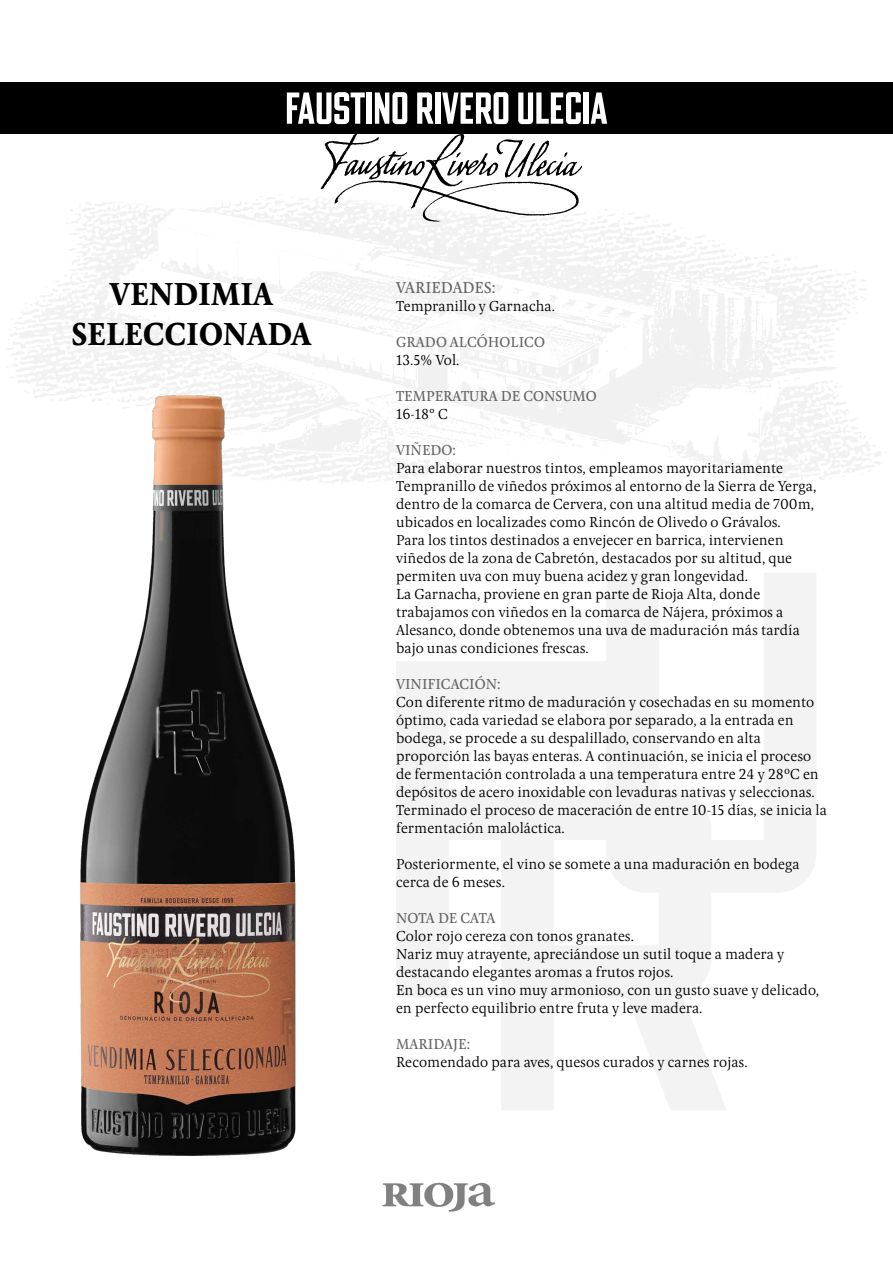
<style>
.page{position:relative;width:893px;height:1263px;background:#fff}
.page>*{position:absolute;margin:0;border:0;box-sizing:border-box;transform-origin:0 0}
.t1{font:700 33px/39.6px "Pona";color:#000;text-align:center}
.t2{font:500 16.5px "Pona";color:#666}
.t3{font:300 15px/18px "Pona";color:#000}
.t4{font:500 15px "Pona";color:#666}
</style>
<div class="page">
<svg style="left:396px;top:573px;width:420px;height:537px"></svg>
<img style="left:382px;top:1182px;width:114px;height:30px">
<div style="left:0;top:82px;width:893px;height:52px;background:#000"></div>
<div style="left:435px;top:92px;width:5px;height:32px;background:#fff"></div>
<svg style="left:417px;top:92px;width:17px;height:32px"></svg>
<div style="left:366px;top:92px;width:5px;height:32px;background:#fff"></div>
<svg style="left:375px;top:92px;width:32px;height:32px"></svg>
<svg style="left:287px;top:92px;width:78px;height:32px"></svg>
<svg style="left:442px;top:92px;width:66px;height:32px"></svg>
<div style="left:584px;top:92px;width:5px;height:32px;background:#fff"></div>
<svg style="left:591px;top:92px;width:16px;height:32px"></svg>
<svg style="left:518px;top:92px;width:63px;height:32px"></svg>
<svg style="left:321px;top:134px;width:261px;height:88px"></svg>
<img style="left:80px;top:396px;width:255px;height:759px">
<h1 class="t1" style="left:72px;top:275px;width:241px">VENDIMIA<br>SELECCIONADA</h1>
<p class="t2" style="left:396px;top:276px;width:101px">VARIEDADES:</p>
<p class="t3" style="left:396px;top:297px;width:160px">Tempranillo y Garnacha.</p>
<p class="t4" style="left:396px;top:332px;width:150px">GRADO ALCÓHOLICO</p>
<p class="t3" style="left:396px;top:351px;width:65px">13.5% Vol.</p>
<p class="t4" style="left:396px;top:386px;width:202px">TEMPERATURA DE CONSUMO</p>
<p class="t3" style="left:396px;top:405px;width:53px">16-18° C</p>
<p class="t4" style="left:396px;top:440px;width:61px">VIÑEDO:</p>
<p class="t3" style="left:396px;top:459px;width:422px">Para elaborar nuestros tintos, empleamos mayoritariamente Tempranillo de viñedos próximos al entorno de la Sierra de Yerga, dentro de la comarca de Cervera, con una altitud media de 700m, ubicados en localizades como Rincón de Olivedo o Grávalos.<br>Para los tintos destinados a envejecer en barrica, intervienen viñedos de la zona de Cabretón, destacados por su altitud, que permiten uva con muy buena acidez y gran longevidad.<br>La Garnacha, proviene en gran parte de Rioja Alta, donde trabajamos con viñedos en la comarca de Nájera, próximos a Alesanco, donde obtenemos una uva de maduración más tardía bajo unas condiciones frescas.</p>
<p class="t4" style="left:396px;top:674px;width:106px">VINIFICACIÓN:</p>
<p class="t3" style="left:396px;top:693px;width:432px">Con diferente ritmo de maduración y cosechadas en su momento óptimo, cada variedad se elabora por separado, a la entrada en bodega, se procede a su despalillado, conservando en alta proporción las bayas enteras. A continuación, se inicia el proceso de fermentación controlada a una temperatura entre 24 y 28ºC en depósitos de acero inoxidable con levaduras nativas y seleccionas.<br>Terminado el proceso de maceración de entre 10-15 días, se inicia la fermentación maloláctica.</p>
<p class="t3" style="left:396px;top:855px;width:405px">Posteriormente, el vino se somete a una maduración en bodega cerca de 6 meses.</p>
<p class="t4" style="left:396px;top:908px;width:101px">NOTA DE CATA</p>
<p class="t3" style="left:396px;top:927px;width:425px">Color rojo cereza con tonos granates.<br>Nariz muy atrayente, apreciándose un sutil toque a madera y destacando elegantes aromas a frutos rojos.<br>En boca es un vino muy armonioso, con un gusto suave y delicado, en perfecto equilibrio entre fruta y leve madera.</p>
<p class="t4" style="left:396px;top:1034px;width:76px">MARIDAJE:</p>
<p class="t3" style="left:396px;top:1053px;width:353px">Recomendado para aves, quesos curados y carnes rojas.</p>
</div>
